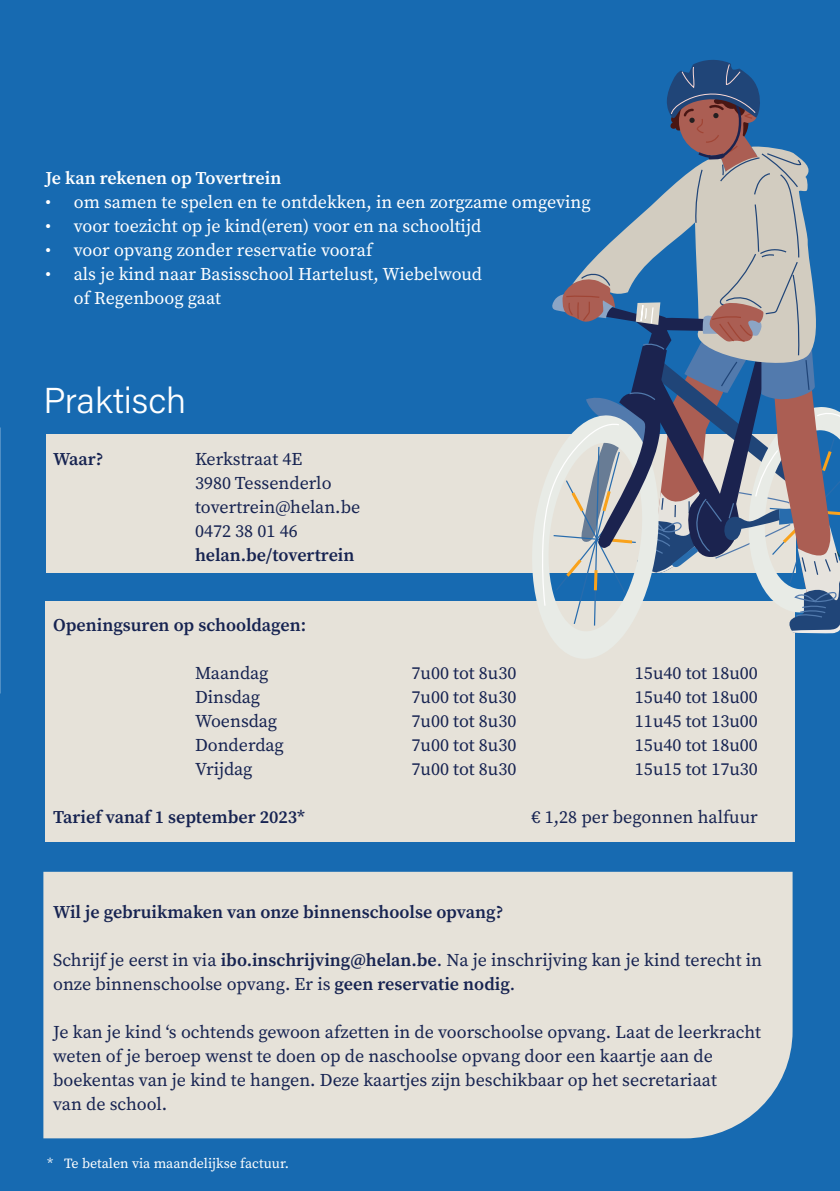
<style>
.page{position:relative;width:840px;height:1191px;background:#fff}
.page>*{position:absolute;margin:0;border:0;box-sizing:border-box;transform-origin:0 0}
.t1{font:300 36px "Acumin Pro";color:#fff}
.t2{font:18px/24px "Source Serif Pro";color:#162351}
.t3{font:18px/24px "Source Serif Pro";color:#fff}
.t4{font:600 18px "Source Serif Pro";color:#162351}
.t5{font:600 18px "Source Serif Pro";letter-spacing:-.005em;color:#fff}
.t6{font:14px "Source Serif Pro";color:#fff}
.s1{font-weight:600}
</style>
<div class="page">
<div style="left:0;top:0;width:839px;height:1191px;background:#176ab1"></div>
<div style="left:45px;top:601px;width:749px;height:241px;background:#e6e2d9"></div>
<div style="left:46px;top:434px;width:749px;height:139px;background:#e6e2d9"></div>
<svg style="left:532px;top:60px;width:307px;height:601px"></svg>
<div style="left:43px;top:871px;width:749px;height:267px;background:#e6e2d9"></div>
<p class="t5" style="left:45px;top:165px;width:237px">Je kan rekenen op Tovertrein</p>
<p class="t3" style="left:45px;top:190px;width:546px">• om samen te spelen en te ontdekken, in een zorgzame omgeving</p>
<p class="t3" style="left:45px;top:214px;width:437px">• voor toezicht op je kind(eren) voor en na schooltijd</p>
<p class="t3" style="left:45px;top:238px;width:328px">• voor opvang zonder reservatie vooraf</p>
<p class="t3" style="left:74px;top:262px;width:409px;text-indent:-28px">• als je kind naar Basisschool Hartelust, Wiebelwoud of Regenboog gaat</p>
<p class="t1" style="left:43px;top:376px;width:144px">Praktisch</p>
<p class="t4" style="left:53px;top:447px;width:52px">Waar?</p>
<p class="t2" style="left:195px;top:447px;width:109px">Kerkstraat 4E</p>
<p class="t2" style="left:195px;top:471px;width:138px">3980 Tessenderlo</p>
<p class="t2" style="left:195px;top:495px;width:167px">tovertrein@helan.be</p>
<p class="t2" style="left:195px;top:519px;width:104px">0472 38 01 46</p>
<p class="t4" style="left:195px;top:543px;width:161px">helan.be/tovertrein</p>
<p class="t4" style="left:53px;top:613px;width:254px">Openingsuren op schooldagen:</p>
<p class="t2" style="left:195px;top:661px;width:75px">Maandag</p>
<p class="t2" style="left:411px;top:661px;width:106px">7u00 tot 8u30</p>
<p class="t2" style="left:634px;top:661px;width:124px">15u40 tot 18u00</p>
<p class="t2" style="left:195px;top:685px;width:67px">Dinsdag</p>
<p class="t2" style="left:411px;top:685px;width:106px">7u00 tot 8u30</p>
<p class="t2" style="left:634px;top:685px;width:124px">15u40 tot 18u00</p>
<p class="t2" style="left:195px;top:709px;width:84px">Woensdag</p>
<p class="t2" style="left:411px;top:709px;width:106px">7u00 tot 8u30</p>
<p class="t2" style="left:634px;top:709px;width:124px">11u45 tot 13u00</p>
<p class="t2" style="left:195px;top:733px;width:90px">Donderdag</p>
<p class="t2" style="left:411px;top:733px;width:106px">7u00 tot 8u30</p>
<p class="t2" style="left:634px;top:733px;width:124px">15u40 tot 18u00</p>
<p class="t2" style="left:195px;top:757px;width:59px">Vrijdag</p>
<p class="t2" style="left:411px;top:757px;width:106px">7u00 tot 8u30</p>
<p class="t2" style="left:634px;top:757px;width:124px">15u15 tot 17u30</p>
<p class="t4" style="left:53px;top:805px;width:253px">Tarief vanaf 1 september 2023*</p>
<p class="t2" style="left:531px;top:805px;width:228px">€ 1,28 per begonnen halfuur</p>
<p class="t4" style="left:53px;top:900px;width:451px">Wil je gebruikmaken van onze binnenschoolse opvang?</p>
<p class="t2" style="left:53px;top:948px;width:710px">Schrijf je eerst in via <span class="s1">ibo.inschrijving@helan.be</span>. Na je inschrijving kan je kind terecht in onze binnenschoolse opvang. Er is <span class="s1">geen reservatie nodig</span>.</p>
<p class="t2" style="left:53px;top:1020px;width:709px">Je kan je kind ‘s ochtends gewoon afzetten in de voorschoolse opvang. Laat de leerkracht weten of je beroep wenst te doen op de naschoolse opvang door een kaartje aan de boekentas van je kind te hangen. Deze kaartjes zijn beschikbaar op het secretariaat<br>van de school.</p>
<p class="t6" style="left:47px;top:1154px;width:243px">* Te betalen via maandelijkse factuur.</p>
</div>
